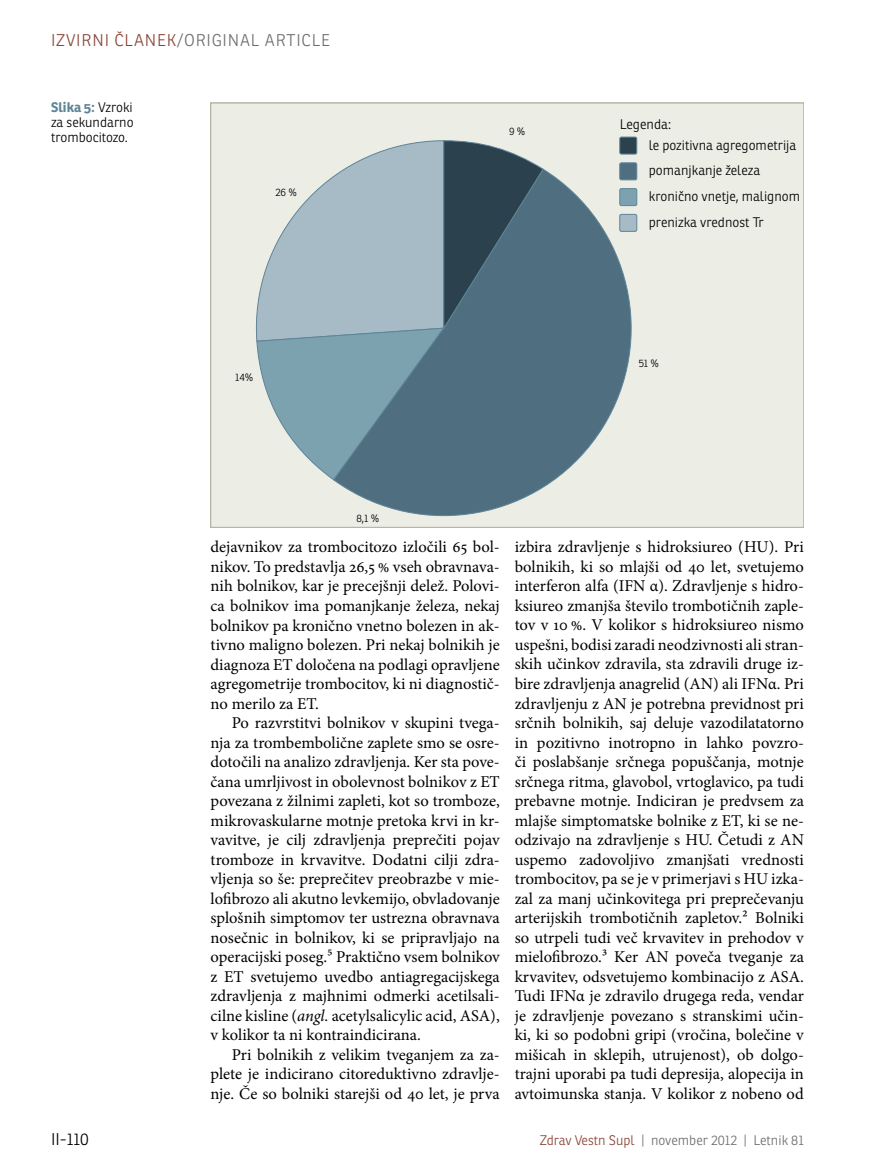
<style>
.page{position:relative;width:872px;height:1166px;background:#fff}
.page>*{position:absolute;margin:0;border:0;box-sizing:border-box;transform-origin:0 0}
.t1{font:16.5px/19.5px "Minion Pro";color:#000;text-align:justify}
.t2{font:300 16.5px "Ronnia";letter-spacing:.05em;color:#6d6e71}
.t3{font:300 16.5px "Ronnia";color:#000}
.t4{font:300 13.5px/15px "Ronnia";color:#000;text-align:justify}
.t5{font:300 13.5px "Ronnia";color:#6d6e71}
.t6{font:300 10.5px "Ronnia";color:#000}
.s1{color:#8a4638}
.s2{font-weight:700;color:#5f8498}
.s3{font-style:italic}
</style>
<div class="page">
<div style="left:210px;top:103px;width:594px;height:424px;background:#ecede5"></div>
<svg style="left:332px;top:168px;width:325px;height:359px"></svg>
<svg style="left:255px;top:140px;width:289px;height:340px;background:#7f98a3"></svg>
<div style="left:620px;top:137px;width:17px;height:17px;background:#2b424e;border-radius:2px"></div>
<div style="left:619px;top:137px;width:18px;height:17px;border:1px solid #5f8498;border-radius:2px"></div>
<div style="left:620px;top:163px;width:17px;height:17px;background:#4f6f80;border-radius:2px"></div>
<div style="left:619px;top:162px;width:18px;height:18px;border:1px solid #5f8498;border-radius:2px"></div>
<div style="left:620px;top:188px;width:17px;height:17px;background:#7ca2af;border-radius:2px"></div>
<div style="left:619px;top:188px;width:18px;height:18px;border:1px solid #5f8498;border-radius:2px"></div>
<div style="left:620px;top:214px;width:17px;height:17px;background:#a7bbc7;border-radius:2px"></div>
<div style="left:619px;top:214px;width:18px;height:18px;border:1px solid #5f8498;border-radius:2px"></div>
<p class="t2" style="left:51px;top:30px;width:280px"><span class="s1">Izvi rni članek</span>/Ori gi nal arti cle</p>
<p class="t4" style="left:51px;top:99px;width:84px"><span class="s2">Slika 5:</span> Vzroki za sekundarno trombocitozo<span class="s3">.</span></p>
<p class="t6" style="left:275px;top:185px;width:23px">26 %</p>
<p class="t6" style="left:235px;top:371px;width:20px">14%</p>
<p class="t6" style="left:509px;top:125px;width:18px">9 %</p>
<p class="t4" style="left:620px;top:116px;width:53px">Legenda:</p>
<p class="t4" style="left:649px;top:158px;width:153px;line-height:25.8px;text-align:left">pomanjkanje železa kronično vnetje, malignom prenizka vrednost Tr</p>
<p class="t4" style="left:649px;top:137px;width:149px">le pozitivna agregometrija</p>
<p class="t6" style="left:639px;top:356px;width:22px">51 %</p>
<p class="t6" style="left:356px;top:511px;width:24px">8,1 %</p>
<p class="t1" style="left:210px;top:537px;width:291px">dejavnikov za trombocitozo izločili 65 bol&shy;nikov. To predstavlja 26,5 % vseh obravnava&shy;nih bolnikov, kar je precejšnji delež. Polovi&shy;ca bolnikov ima pomanjkanje železa, nekaj bolnikov pa kronično vnetno bolezen in ak&shy;tivno maligno bolezen. Pri nekaj bolnikih je diagnoza ET določena na podlagi opravljene agregometrije trombocitov, ki ni diagnostič&shy;no merilo za ET.</p>
<p class="t1" style="left:210px;top:713px;width:291px;text-indent:21px">Po razvrstitvi bolnikov v skupini tvega&shy;nja za trombembolične zaplete smo se osre&shy;dotočili na analizo zdravljenja. Ker sta pove&shy;čana umrljivost in obolevnost bolnikov z ET povezana z žilnimi zapleti, kot so tromboze, mikrovaskularne motnje pretoka krvi in kr&shy;vavitve, je cilj zdravljenja preprečiti pojav tromboze in krvavitve. Dodatni cilji zdra&shy;vljenja so še: preprečitev preobrazbe v mie&shy;lofibrozo ali akutno levkemijo, obvladovanje splošnih simptomov ter ustrezna obravnava nosečnic in bolnikov, ki se pripravljajo na operacijski poseg.5 Praktično vsem bolnikov z ET svetujemo uvedbo antiagregacijskega zdravljenja z majhnimi odmerki acetilsali&shy;cilne kisline (<span class="s3">angl.</span> acetylsalicylic acid, ASA), v kolikor ta ni kontraindicirana.</p>
<p class="t1" style="left:210px;top:1044px;width:291px;text-indent:21px">Pri bolnikih z velikim tveganjem za za&shy;plete je indicirano citoreduktivno zdravlje&shy;nje. Če so bolniki starejši od 40 let, je prva</p>
<p class="t1" style="left:514px;top:537px;width:291px">izbira zdravljenje s hidroksiureo (HU). Pri bolnikih, ki so mlajši od 40 let, svetujemo interferon alfa (IFN α). Zdravljenje s hidro&shy;ksiureo zmanjša število trombotičnih zaple&shy;tov v 10 %. V kolikor s hidroksiureo nismo uspešni, bodisi zaradi neodzivnosti ali stran&shy;skih učinkov zdravila, sta zdravili druge iz&shy;bire zdravljenja anagrelid (AN) ali IFNα. Pri zdravljenju z AN je potrebna previdnost pri srčnih bolnikih, saj deluje vazodilatatorno in pozitivno inotropno in lahko povzro&shy;či poslabšanje srčnega popuščanja, motnje srčnega ritma, glavobol, vrtoglavico, pa tudi prebavne motnje. Indiciran je predvsem za mlajše simptomatske bolnike z ET, ki se ne&shy;odzivajo na zdravljenje s HU. Četudi z AN uspemo zadovoljivo zmanjšati vrednosti trombocitov, pa se je v primerjavi s HU izka&shy;zal za manj učinkovitega pri preprečevanju arterijskih trombotičnih zapletov.2 Bolniki so utrpeli tudi več krvavitev in prehodov v mielofibrozo.3 Ker AN poveča tveganje za krvavitev, odsvetujemo kombinacijo z ASA.<br>Tudi IFNα je zdravilo drugega reda, vendar je zdravljenje povezano s stranskimi učin&shy;ki, ki so podobni gripi (vročina, bolečine v mišicah in sklepih, utrujenost), ob dolgo&shy;trajni uporabi pa tudi depresija, alopecija in avtoimunska stanja. V kolikor z nobeno od</p>
<p class="t3" style="left:51px;top:1128px;width:39px">II-110</p>
<p class="t5" style="left:540px;top:1131px;width:265px"><span class="s1">Zdrav Vestn Supl</span> | november 2012 | Letnik 81</p>
</div>
